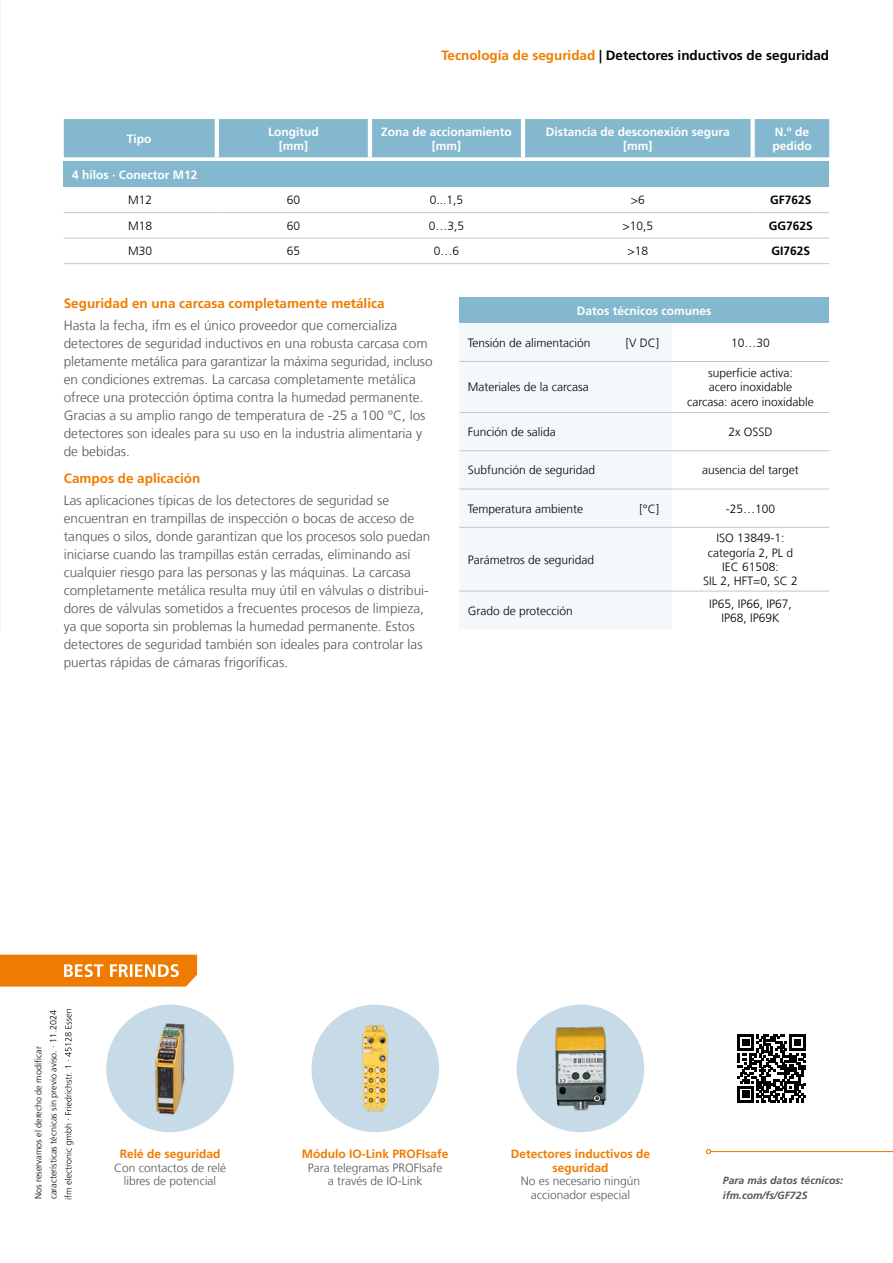
<style>
.page{position:relative;width:893px;height:1263px;background:#fff}
.page>*{position:absolute;margin:0;border:0;box-sizing:border-box;transform-origin:0 0}
.Fließtext{font:300 13.5px/18px "Frutiger LT Com";color:#565656}
.Fließtext_Headline{font:700 13.5px "Frutiger LT Com";color:#ef7c00}
.Box_Produktgruppe{font:700 13.5px "Frutiger LT Com";color:#000}
.Tabellentext_zentriert{font:300 12px "Frutiger LT Com";color:#000}
.Tabellentext_TAB{font:300 12px "Frutiger LT Com";color:#000}
.Best_Friends_Fließtext{font:300 12px "Frutiger LT Com";color:#565656}
.Tabellenkopf{font:700 12px "Frutiger LT Com";color:#fff}
.Best_Friends_Headline_orange{font:700 12px/13.5px "Frutiger LT Com";color:#ef7c00;text-align:center}
.Tabelle_Subheadline{font:700 12px "Frutiger LT Com";color:#fff}
.BESTELLNUMMER{font:700 12px "Frutiger LT Com";color:#000}
.QR_Code_linksbündig{font:italic 700 10.5px "Frutiger LT Com";color:#565656}
.Datum{font:300 9px "Frutiger LT Com";color:#000}
.s1{color:#ef7c00}
</style>
<div class="page">
<svg style="left:0;top:955px;width:197px;height:31px;background:#f08b1e"></svg>
<div style="left:311px;top:1005px;width:128px;height:127px;background:#c6dbe7;border-radius:50%"></div>
<img style="left:362px;top:1025px;width:26px;height:87px">
<hr style="left:711px;top:1151px;width:182px;height:1px;background:#ef7c00">
<svg style="left:706px;top:1149px;width:5px;height:5px"></svg>
<svg style="left:738px;top:1034px;width:68px;height:68px"></svg>
<svg style="left:65px;top:1009px;width:8px;height:190px"></svg>
<img style="left:106px;top:1005px;width:128px;height:127px;border-radius:64px">
<img style="left:517px;top:1005px;width:127px;height:127px;border-radius:64px">
<div style="left:64px;top:119px;width:765px;height:38px;background:#83b8ce"></div>
<hr style="left:368px;top:119px;width:4px;height:38px;background:#fff">
<hr style="left:521px;top:119px;width:4px;height:38px;background:#fff">
<hr style="left:215px;top:119px;width:4px;height:38px;background:#fff">
<div style="left:750px;top:119px;width:5px;height:38px;background:#fff"></div>
<div style="left:64px;top:162px;width:765px;height:25px;background:#83b8ce"></div>
<hr style="left:217px;top:263px;width:153px;height:1px;background:#c5c6c6">
<hr style="left:370px;top:263px;width:153px;height:1px;background:#c5c6c6">
<hr style="left:523px;top:263px;width:230px;height:1px;background:#c5c6c6">
<hr style="left:753px;top:263px;width:76px;height:1px;background:#c5c6c6">
<hr style="left:64px;top:212px;width:153px;height:1px;background:#c5c6c6">
<hr style="left:217px;top:212px;width:153px;height:1px;background:#c5c6c6">
<hr style="left:370px;top:212px;width:153px;height:1px;background:#c5c6c6">
<hr style="left:523px;top:212px;width:230px;height:1px;background:#c5c6c6">
<hr style="left:753px;top:212px;width:76px;height:1px;background:#c5c6c6">
<hr style="left:217px;top:238px;width:153px;height:1px;background:#c5c6c6">
<hr style="left:370px;top:238px;width:153px;height:1px;background:#c5c6c6">
<hr style="left:523px;top:238px;width:230px;height:1px;background:#c5c6c6">
<hr style="left:753px;top:238px;width:76px;height:1px;background:#c5c6c6">
<hr style="left:64px;top:238px;width:153px;height:1px;background:#c5c6c6">
<hr style="left:64px;top:263px;width:153px;height:1px;background:#c5c6c6">
<div style="left:459px;top:298px;width:370px;height:25px;background:#83b8ce"></div>
<div style="left:459px;top:324px;width:213px;height:305px;background:#f3f8fa"></div>
<hr style="left:459px;top:361px;width:213px;height:1px;background:#c5c6c6">
<hr style="left:672px;top:361px;width:157px;height:1px;background:#c5c6c6">
<hr style="left:459px;top:412px;width:213px;height:1px;background:#c5c6c6">
<hr style="left:672px;top:412px;width:157px;height:1px;background:#c5c6c6">
<hr style="left:459px;top:450px;width:213px;height:1px;background:#c5c6c6">
<hr style="left:672px;top:450px;width:157px;height:1px;background:#c5c6c6">
<hr style="left:459px;top:489px;width:213px;height:1px;background:#c5c6c6">
<hr style="left:672px;top:489px;width:157px;height:1px;background:#c5c6c6">
<hr style="left:459px;top:527px;width:213px;height:1px;background:#c5c6c6">
<hr style="left:672px;top:527px;width:157px;height:1px;background:#c5c6c6">
<hr style="left:459px;top:591px;width:213px;height:1px;background:#c5c6c6">
<hr style="left:672px;top:591px;width:157px;height:1px;background:#c5c6c6">
<p class="Tabellenkopf" style="left:127px;top:131px;width:26px">Tipo</p>
<p class="Tabellenkopf" style="left:268px;top:124px;width:52px">Longitud</p>
<p class="Tabellenkopf" style="left:279px;top:139px;width:31px">[mm]</p>
<p class="Box_Produktgruppe" style="left:442px;top:47px;width:389px"><span class="s1">Tecnología de seguridad</span> | Detectores inductivos de seguridad</p>
<p class="Tabellenkopf" style="left:381px;top:124px;width:132px">Zona de accionamiento</p>
<p class="Tabellenkopf" style="left:432px;top:139px;width:31px">[mm]</p>
<p class="Tabellenkopf" style="left:546px;top:124px;width:186px">Distancia de desconexión segura</p>
<p class="Tabellenkopf" style="left:623px;top:139px;width:31px">[mm]</p>
<p class="Tabellenkopf" style="left:775px;top:124px;width:36px">N.º de</p>
<p class="Tabellenkopf" style="left:772px;top:139px;width:41px">pedido</p>
<p class="Tabelle_Subheadline" style="left:72px;top:168px;width:127px">4 hilos · Conector M12</p>
<p class="Tabellentext_zentriert" style="left:128px;top:193px;width:26px">M12</p>
<p class="Tabellentext_zentriert" style="left:287px;top:193px;width:15px">60</p>
<p class="Tabellentext_zentriert" style="left:430px;top:193px;width:35px">0...1,5</p>
<p class="Tabellentext_zentriert" style="left:631px;top:193px;width:15px">&gt;6</p>
<p class="BESTELLNUMMER" style="left:770px;top:193px;width:43px">GF762S</p>
<p class="Tabellentext_zentriert" style="left:128px;top:219px;width:26px">M18</p>
<p class="Tabellentext_zentriert" style="left:287px;top:219px;width:15px">60</p>
<p class="Tabellentext_zentriert" style="left:429px;top:219px;width:37px">0…3,5</p>
<p class="Tabellentext_zentriert" style="left:623px;top:219px;width:32px">&gt;10,5</p>
<p class="BESTELLNUMMER" style="left:769px;top:219px;width:46px">GG762S</p>
<p class="Tabellentext_zentriert" style="left:128px;top:244px;width:26px">M30</p>
<p class="Tabellentext_zentriert" style="left:287px;top:244px;width:15px">65</p>
<p class="Tabellentext_zentriert" style="left:434px;top:244px;width:27px">0…6</p>
<p class="Tabellentext_zentriert" style="left:628px;top:244px;width:22px">&gt;18</p>
<p class="BESTELLNUMMER" style="left:772px;top:244px;width:40px">GI762S</p>
<p class="Fließtext_Headline" style="left:64px;top:295px;width:322px">Seguridad en una carcasa completamente metálica</p>
<p class="Fließtext" style="left:64px;top:316px;width:370px">Hasta la fecha, ifm es el único proveedor que comercializa detectores de seguridad inductivos en una robusta carcasa com pletamente metálica para garantizar la máxima seguridad, incluso en condiciones extremas. La carcasa completamente metálica ofrece una protección óptima contra la humedad permanente.<br>Gracias a su amplio rango de temperatura de -25 a 100 °C, los detectores son ideales para su uso en la industria alimentaria y de bebidas.</p>
<p class="Fließtext_Headline" style="left:64px;top:470px;width:138px">Campos de aplicación</p>
<p class="Fließtext" style="left:64px;top:491px;width:368px">Las aplicaciones típicas de los detectores de seguridad se encuentran en trampillas de inspección o bocas de acceso de tanques o silos, donde garantizan que los procesos solo puedan iniciarse cuando las trampillas están cerradas, eliminando así cualquier riesgo para las personas y las máquinas. La carcasa completamente metálica resulta muy útil en válvulas o distribui&shy;dores de válvulas sometidos a frecuentes procesos de limpieza, ya que soporta sin problemas la humedad permanente. Estos detectores de seguridad también son ideales para controlar las puertas rápidas de cámaras frigoríficas.</p>
<p class="Tabellenkopf" style="left:577px;top:304px;width:136px">Datos técnicos comunes</p>
<p class="Tabellentext_TAB" style="left:468px;top:336px;width:124px">Tensión de alimentación</p>
<p class="Tabellentext_TAB" style="left:626px;top:336px;width:35px">[V DC]</p>
<p class="Tabellentext_zentriert" style="left:731px;top:336px;width:40px">10…30</p>
<p class="Tabellentext_TAB" style="left:468px;top:380px;width:123px">Materiales de la carcasa</p>
<p class="Tabellentext_zentriert" style="left:708px;top:366px;width:86px">superficie activa:</p>
<p class="Tabellentext_zentriert" style="left:709px;top:380px;width:85px">acero inoxidable</p>
<p class="Tabellentext_zentriert" style="left:687px;top:395px;width:128px">carcasa: acero inoxidable</p>
<p class="Tabellentext_TAB" style="left:468px;top:425px;width:90px">Función de salida</p>
<p class="Tabellentext_zentriert" style="left:728px;top:425px;width:46px">2x OSSD</p>
<p class="Tabellentext_TAB" style="left:468px;top:463px;width:129px">Subfunción de seguridad</p>
<p class="Tabellentext_zentriert" style="left:702px;top:463px;width:98px">ausencia del target</p>
<p class="Tabellentext_TAB" style="left:468px;top:501px;width:117px">Temperatura ambiente</p>
<p class="Tabellentext_TAB" style="left:640px;top:501px;width:21px">[°C]</p>
<p class="Tabellentext_zentriert" style="left:726px;top:501px;width:51px">-25…100</p>
<p class="Tabellentext_TAB" style="left:468px;top:553px;width:128px">Parámetros de seguridad</p>
<p class="Tabellentext_zentriert" style="left:716px;top:531px;width:70px">ISO 13849-1:</p>
<p class="Tabellentext_zentriert" style="left:708px;top:545px;width:87px">categoría 2, PL d</p>
<p class="Tabellentext_zentriert" style="left:722px;top:560px;width:58px">IEC 61508:</p>
<p class="Tabellentext_zentriert" style="left:703px;top:574px;width:96px">SIL 2, HFT=0, SC 2</p>
<p class="Tabellentext_TAB" style="left:468px;top:604px;width:107px">Grado de protección</p>
<p class="Tabellentext_zentriert" style="left:709px;top:597px;width:84px">IP65, IP66, IP67,</p>
<p class="Tabellentext_zentriert" style="left:721px;top:611px;width:60px">IP68, IP69K</p>
<p class="Datum" style="left:33px;top:1199px;width:154px;rotate:-90deg">Nos reservamos el derecho de modificar</p>
<p class="Datum" style="left:48px;top:1199px;width:190px;rotate:-90deg">características técnicas sin previo aviso. · 11.2024</p>
<p class="Best_Friends_Headline_orange" style="left:120px;top:1147px;width:102px">Relé de seguridad</p>
<p class="Best_Friends_Fließtext" style="left:114px;top:1160px;width:113px">Con contactos de relé</p>
<p class="Best_Friends_Fließtext" style="left:124px;top:1174px;width:94px">libres de potencial</p>
<p class="Best_Friends_Headline_orange" style="left:302px;top:1147px;width:148px">Módulo IO-Link PROFIsafe</p>
<p class="Best_Friends_Fließtext" style="left:308px;top:1160px;width:136px">Para telegramas PROFIsafe</p>
<p class="Best_Friends_Fließtext" style="left:328px;top:1174px;width:96px">a través de IO-Link</p>
<p class="Best_Friends_Headline_orange" style="left:511px;top:1147px;width:141px">Detectores inductivos de seguridad</p>
<p class="Best_Friends_Fließtext" style="left:521px;top:1174px;width:121px">No es necesario ningún</p>
<p class="Best_Friends_Fließtext" style="left:531px;top:1187px;width:101px">accionador especial</p>
<p class="QR_Code_linksbündig" style="left:723px;top:1174px;width:122px">Para más datos técnicos:</p>
<p class="QR_Code_linksbündig" style="left:723px;top:1189px;width:86px">ifm.com/fs/GF72S</p>
</div>
